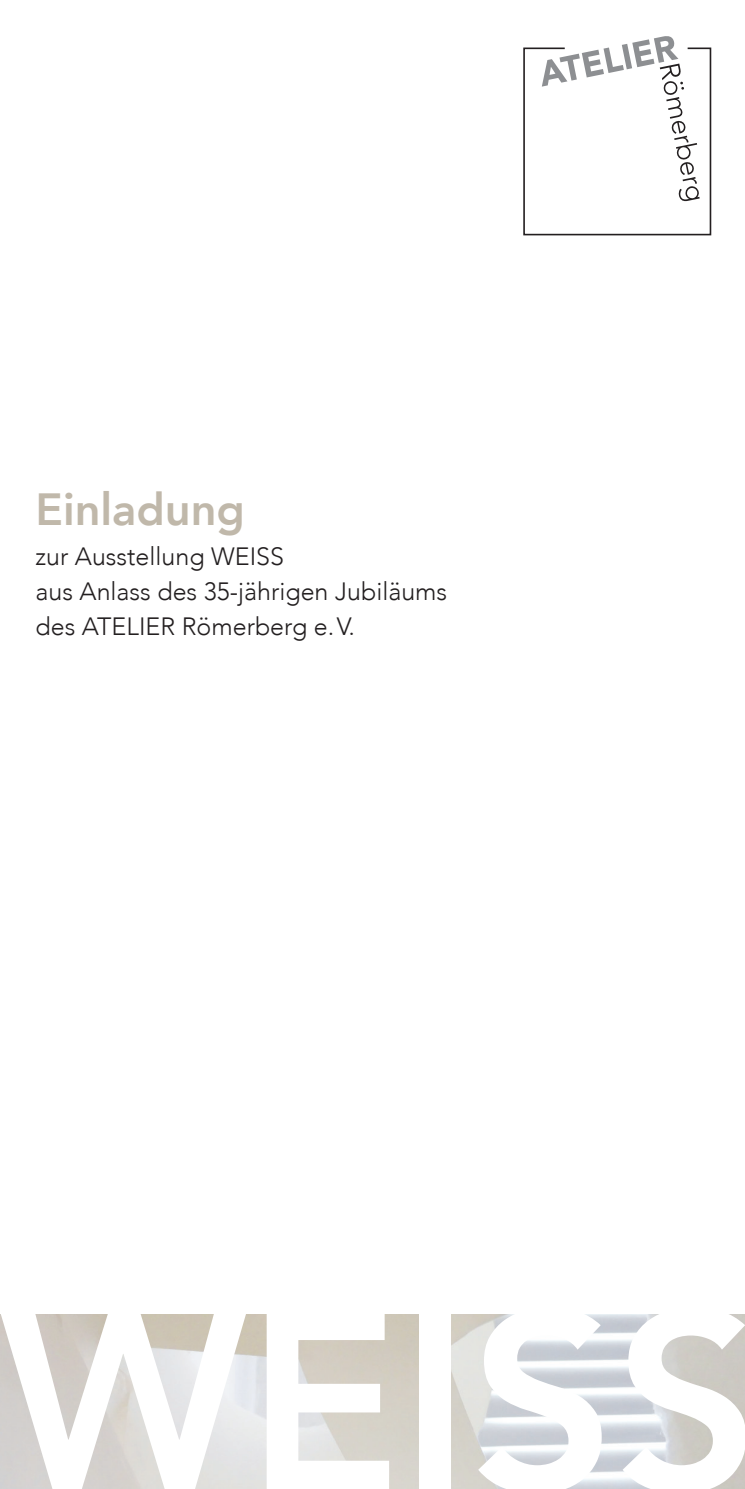
<style>
.page{position:relative;width:745px;height:1489px;background:#fff}
.page>*{position:absolute;margin:0;border:0;box-sizing:border-box;transform-origin:0 0}
.t1{font:800 251.25px "Avenir";color:#fff}
.t2{font:800 45px "Avenir";color:#c0b8aa}
.t3{font:300 25px/35px "Avenir";color:#231f20}
</style>
<div class="page">
<img style="left:0;top:1314px;width:744px;height:174px">
<svg style="left:523px;top:36px;width:187px;height:199px"></svg>
<h2 class="t2" style="left:35px;top:474px;width:211px">Einladung</h2>
<p class="t3" style="left:35px;top:539px;width:413px">zur Ausstellung WEISS<br>aus Anlass des 35-jährigen Jubiläums des ATELIER Römerberg e.V.</p>
<h1 class="t1" style="left:0;top:1206px;width:760px">WEISS</h1>
</div>
